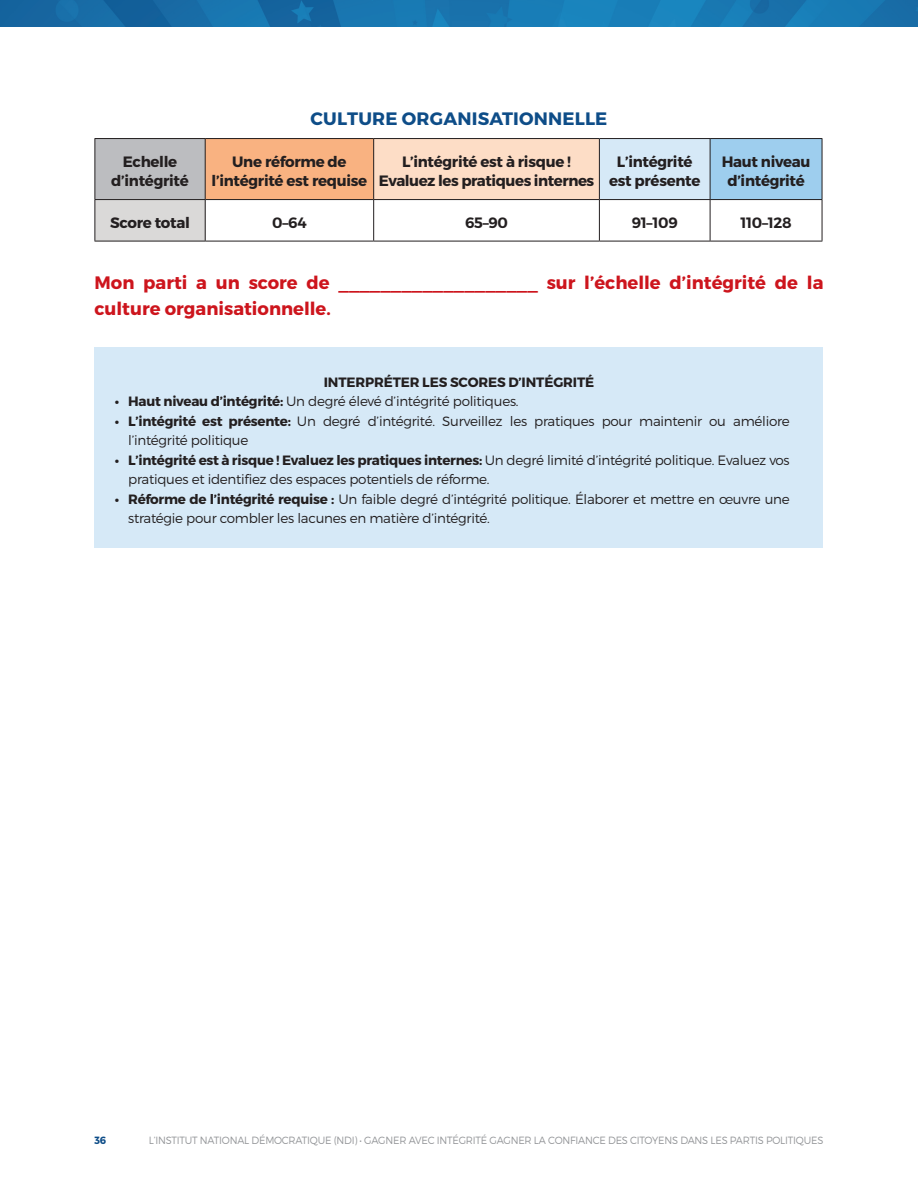
<style>
.page{position:relative;width:918px;height:1188px;background:#fff}
.page>*{position:absolute;margin:0;border:0;box-sizing:border-box;transform-origin:0 0}
.t1{font:700 18px/25.5px "Montserrat";color:#cd151d}
.t2{font:700 18px "Montserrat";letter-spacing:.01em;color:#0e4d88}
.t3{font:700 15px/19.5px "Montserrat";letter-spacing:-.02em;color:#231f20;text-align:center}
.t4{font:600 15px "Montserrat";letter-spacing:-.02em;color:#231f20}
.t5{font:300 13.5px/19.5px "Montserrat";letter-spacing:-.02em;color:#231f20}
.t6{font:700 13.5px "Montserrat";letter-spacing:-.01em;color:#231f20}
.t7{font:300 10.5px "Montserrat";letter-spacing:-.02em;color:#939598;scale:.94 1}
.t8{font:700 10.5px "Montserrat";color:#0e4d88;scale:.95 1}
.s1{font-weight:700}
</style>
<div class="page">
<img style="left:0;top:0;width:918px;height:27px">
<div style="left:94px;top:348px;width:730px;height:200px;background:#d6e9f7"></div>
<div style="left:95px;top:139px;width:110px;height:61px;background:#bcbdc0"></div>
<div style="left:205px;top:139px;width:169px;height:61px;background:#f9b281"></div>
<div style="left:374px;top:139px;width:225px;height:61px;background:#fdddc6"></div>
<div style="left:599px;top:139px;width:111px;height:61px;background:#d6e9f7"></div>
<div style="left:710px;top:139px;width:112px;height:61px;background:#9eceee"></div>
<div style="left:95px;top:200px;width:110px;height:41px;background:#dad9d8"></div>
<hr style="left:94px;top:138px;width:111px;height:1px;background:#231f20">
<hr style="left:94px;top:139px;width:1px;height:60px;background:#231f20">
<hr style="left:205px;top:138px;width:169px;height:1px;background:#231f20">
<hr style="left:205px;top:139px;width:1px;height:60px;background:#231f20">
<hr style="left:373px;top:139px;width:1px;height:60px;background:#231f20">
<hr style="left:599px;top:138px;width:111px;height:1px;background:#231f20">
<hr style="left:599px;top:139px;width:1px;height:60px;background:#231f20">
<hr style="left:710px;top:138px;width:112px;height:1px;background:#231f20">
<hr style="left:710px;top:139px;width:1px;height:60px;background:#231f20">
<hr style="left:822px;top:139px;width:1px;height:60px;background:#231f20">
<hr style="left:94px;top:199px;width:111px;height:1px;background:#231f20">
<hr style="left:94px;top:200px;width:1px;height:41px;background:#231f20">
<hr style="left:205px;top:199px;width:169px;height:1px;background:#231f20">
<hr style="left:205px;top:200px;width:1px;height:41px;background:#231f20">
<hr style="left:374px;top:199px;width:225px;height:1px;background:#231f20">
<hr style="left:373px;top:200px;width:1px;height:41px;background:#231f20">
<hr style="left:599px;top:199px;width:111px;height:1px;background:#231f20">
<hr style="left:599px;top:200px;width:1px;height:41px;background:#231f20">
<hr style="left:710px;top:199px;width:112px;height:1px;background:#231f20">
<hr style="left:710px;top:200px;width:1px;height:41px;background:#231f20">
<hr style="left:822px;top:200px;width:1px;height:41px;background:#231f20">
<hr style="left:94px;top:241px;width:111px;height:1px;background:#231f20">
<hr style="left:205px;top:241px;width:169px;height:1px;background:#231f20">
<hr style="left:599px;top:241px;width:111px;height:1px;background:#231f20">
<hr style="left:710px;top:241px;width:112px;height:1px;background:#231f20">
<hr style="left:374px;top:138px;width:225px;height:1px;background:#231f20">
<hr style="left:374px;top:241px;width:225px;height:1px;background:#231f20">
<h1 class="t2" style="left:311px;top:108px;width:298px">CULTURE ORGANISATIONNELLE</h1>
<p class="t3" style="left:111px;top:152px;width:79px">Echelle d’intégrité</p>
<p class="t3" style="left:212px;top:152px;width:157px">Une réforme de l’intégrité est requise</p>
<p class="t3" style="left:379px;top:152px;width:217px">L’intégrité est à risque !<br>Evaluez les pratiques internes</p>
<p class="t3" style="left:609px;top:152px;width:93px">L’intégrité est présente</p>
<p class="t3" style="left:722px;top:152px;width:90px">Haut niveau d’intégrité</p>
<p class="t3" style="left:110px;top:213px;width:81px">Score total</p>
<p class="t4" style="left:272px;top:213px;width:36px">0–64</p>
<p class="t4" style="left:465px;top:213px;width:45px">65–90</p>
<p class="t4" style="left:632px;top:213px;width:48px">91–109</p>
<p class="t4" style="left:740px;top:213px;width:53px">110–128</p>
<h1 class="t1" style="left:94px;top:270px;width:730px">Mon parti a un score de ___________________ sur l’échelle d’intégrité de la culture organisationnelle.</h1>
<p class="t6" style="left:324px;top:373px;width:272px">INTERPRÉTER LES SCORES D’INTÉGRITÉ</p>
<p class="t5" style="left:115px;top:391px;width:405px"><span class="s1">• Haut niveau d’intégrité:</span> Un degré élevé d’intégrité politiques.</p>
<p class="t5" style="left:128px;top:411px;width:663px;text-indent:-14px"><span class="s1">• L’intégrité est présente:</span> Un degré d’intégrité. Surveillez les pratiques pour maintenir ou améliore l’intégrité politique</p>
<p class="t5" style="left:128px;top:450px;width:663px;text-indent:-14px"><span class="s1">• L’intégrité est à risque ! Evaluez les pratiques internes:</span> Un degré limité d’intégrité politique. Evaluez vos pratiques et identifiez des espaces potentiels de réforme.</p>
<p class="t5" style="left:128px;top:489px;width:663px;text-indent:-14px"><span class="s1">• Réforme de l’intégrité requise :</span> Un faible degré d’intégrité politique. Élaborer et mettre en œuvre une stratégie pour combler les lacunes en matière d’intégrité.</p>
<p class="t8" style="left:94px;top:1134px;width:14px">36</p>
<p class="t7" style="left:149px;top:1134px;width:719px">L’INSTITUT NATIONAL DÉMOCRATIQUE (NDI) • GAGNER AVEC INTÉGRITÉ GAGNER LA CONFIANCE DES CITOYENS DANS LES PARTIS POLITIQUES</p>
</div>
